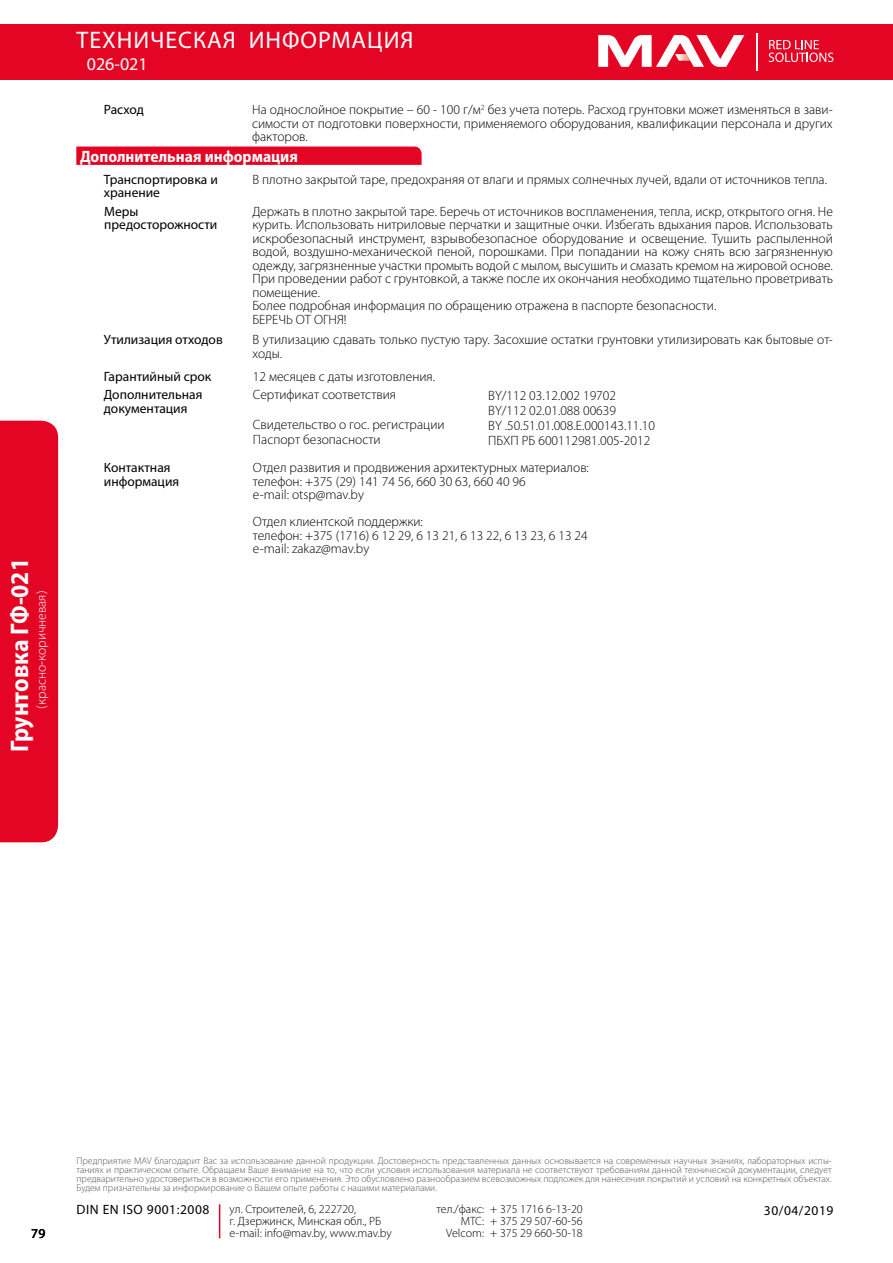
<style>
.page{position:relative;width:893px;height:1263px;background:#fff}
.page>*{position:absolute;margin:0;border:0;box-sizing:border-box;transform-origin:0 0}
.t1{font:700 semi-condensed 25.5px "Myriad Pro";color:#fff}
.t2{font:24px "Myriad Pro";letter-spacing:.04em;color:#fff}
.t3{font:18px "Myriad Pro";color:#fffffd}
.t4{font:700 semi-condensed 16.5px "Myriad Pro";color:#fff}
.t5{font:300 13.5px/13.5px "Myriad Pro";color:#000}
.t6{font:13.5px/13.5px "Myriad Pro";color:#000}
.t7{font:300 13.5px "Myriad Pro";color:#fff}
.t8{font:13.5px "Myriad Pro";letter-spacing:.04em;color:#000}
.t9{font:300 12px/12px "Myriad Pro";color:#000}
.t10{font:300 9.75px/9px "Myriad Pro";color:#575756;text-align:justify}
</style>
<div class="page">
<div style="left:0;top:24px;width:893px;height:55px;background:#e40524"></div>
<div style="left:0;top:421px;width:58px;height:421px;background:#e40524"></div>
<svg style="left:598px;top:35px;width:146px;height:32px"></svg>
<hr style="left:756px;top:33px;width:1px;height:37px;background:#fff">
<svg style="left:769px;top:40px;width:64px;height:22px"></svg>
<hr style="left:219px;top:1204px;width:1px;height:34px;background:#e40524">
<div style="left:76px;top:147px;width:346px;height:18px;background:#e40524"></div>
<h2 class="t2" style="left:77px;top:27px;width:338px">ТЕХНИЧЕСКАЯ ИНФОРМАЦИЯ</h2>
<h3 class="t3" style="left:87px;top:54px;width:62px">026-021</h3>
<p class="t6" style="left:104px;top:103px;width:42px">Расход</p>
<p class="t5" style="left:252px;top:103px;width:582px;text-align:justify">На однослойное покрытие – 60 - 100 г/м<sup>2</sup> без учета потерь. Расход грунтовки может изменяться в зави&shy;симости от подготовки поверхности, применяемого оборудования, квалификации персонала и других факторов.</p>
<p class="t4" style="left:80px;top:147px;width:219px">Дополнительная информация</p>
<p class="t6" style="left:104px;top:173px;width:115px">Транспортировка и хранение</p>
<p class="t6" style="left:104px;top:205px;width:115px">Меры предосторожности</p>
<p class="t5" style="left:252px;top:173px;width:576px">В плотно закрытой таре, предохраняя от влаги и прямых солнечных лучей, вдали от источников тепла.</p>
<p class="t5" style="left:252px;top:205px;width:582px">Держать в плотно закрытой таре. Беречь от источников воспламенения, тепла, искр, открытого огня. Не курить. Использовать нитриловые перчатки и защитные очки. Избегать вдыхания паров. Использовать искробезопасный инструмент, взрывобезопасное оборудование и освещение. Тушить распыленной водой, воздушно-механической пеной, порошками. При попадании на кожу снять всю загрязненную одежду, загрязненные участки промыть водой с мылом, высушить и смазать кремом на жировой основе.<br>При проведении работ с грунтовкой, а также после их окончания необходимо тщательно проветривать помещение.<br>Более подробная информация по обращению отражена в паспорте безопасности.<br>БЕРЕЧЬ ОТ ОГНЯ!</p>
<p class="t5" style="left:252px;top:333px;width:582px">В утилизацию сдавать только пустую тару. Засохшие остатки грунтовки утилизировать как бытовые от&shy;ходы.</p>
<p class="t5" style="left:253px;top:388px;width:145px">Сертификат соответствия</p>
<p class="t5" style="left:253px;top:418px;width:193px;line-height:15px">Свидетельство о гос. регистрации<br>Паспорт безопасности</p>
<p class="t6" style="left:104px;top:333px;width:120px">Утилизация отходов</p>
<p class="t6" style="left:104px;top:370px;width:109px">Гарантийный срок</p>
<p class="t5" style="left:253px;top:370px;width:184px">12 месяцев с даты изготовления.</p>
<p class="t6" style="left:104px;top:388px;width:100px">Дополнительная документация</p>
<p class="t5" style="left:488px;top:389px;width:168px;line-height:15px">BY/112 03.12.002 19702<br>BY/112 02.01.088 00639<br>BY .50.51.01.008.Е.000143.11.10<br>ПБХП РБ 600112981.005-2012</p>
<h1 class="t1" style="left:5px;top:752px;width:195px;rotate:-90deg">Грунтовка ГФ-021</h1>
<p class="t7" style="left:34px;top:708px;width:119px;rotate:-90deg">(красно-коричневая)</p>
<p class="t6" style="left:104px;top:461px;width:77px">Контактная информация</p>
<p class="t5" style="left:253px;top:461px;width:338px">Отдел развития и продвижения архитектурных материалов: телефон: +375 (29) 141 74 56, 660 30 63, 660 40 96<br>e-mail: otsp@mav.by</p>
<p class="t5" style="left:253px;top:515px;width:336px">Отдел клиентской поддержки:<br>телефон: +375 (1716) 6 12 29, 6 13 21, 6 13 22, 6 13 23, 6 13 24 e-mail: zakaz@mav.by</p>
<p class="t10" style="left:77px;top:1156px;width:757px">Предприятие MAV благодарит Вас за использование данной продукции. Достоверность представленных данных основывается на современных научных знаниях, лабораторных испы&shy;таниях и практическом опыте. Обращаем Ваше внимание на то, что если условия использования материала не соответствуют требованиям данной технической документации, следует предварительно удостовериться в возможности его применения. Это обусловлено разнообразием всевозможных подложек для нанесения покрытий и условий на конкретных объектах.<br>Будем признательны за информирование о Вашем опыте работы с нашими материалами.</p>
<p class="t9" style="left:437px;top:1203px;width:49px;text-align:right">тел./факс:<br>МТС:</p>
<p class="t8" style="left:77px;top:1202px;width:134px">DIN EN ISO 9001:2008</p>
<p class="t9" style="left:230px;top:1203px;width:164px">ул. Строителей, 6, 222720,<br>г. Дзержинск, Минская обл., РБ e-mail: info@mav.by, www.mav.by</p>
<p class="t9" style="left:490px;top:1203px;width:94px;text-align:justify">+ 375 1716 6-13-20 + 375 29 507-60-56 + 375 29 660-50-18</p>
<p class="t6" style="left:31px;top:1227px;width:16px">79</p>
<p class="t9" style="left:446px;top:1227px;width:39px">Velcom:</p>
<p class="t6" style="left:764px;top:1203px;width:71px">30/04/2019</p>
</div>
